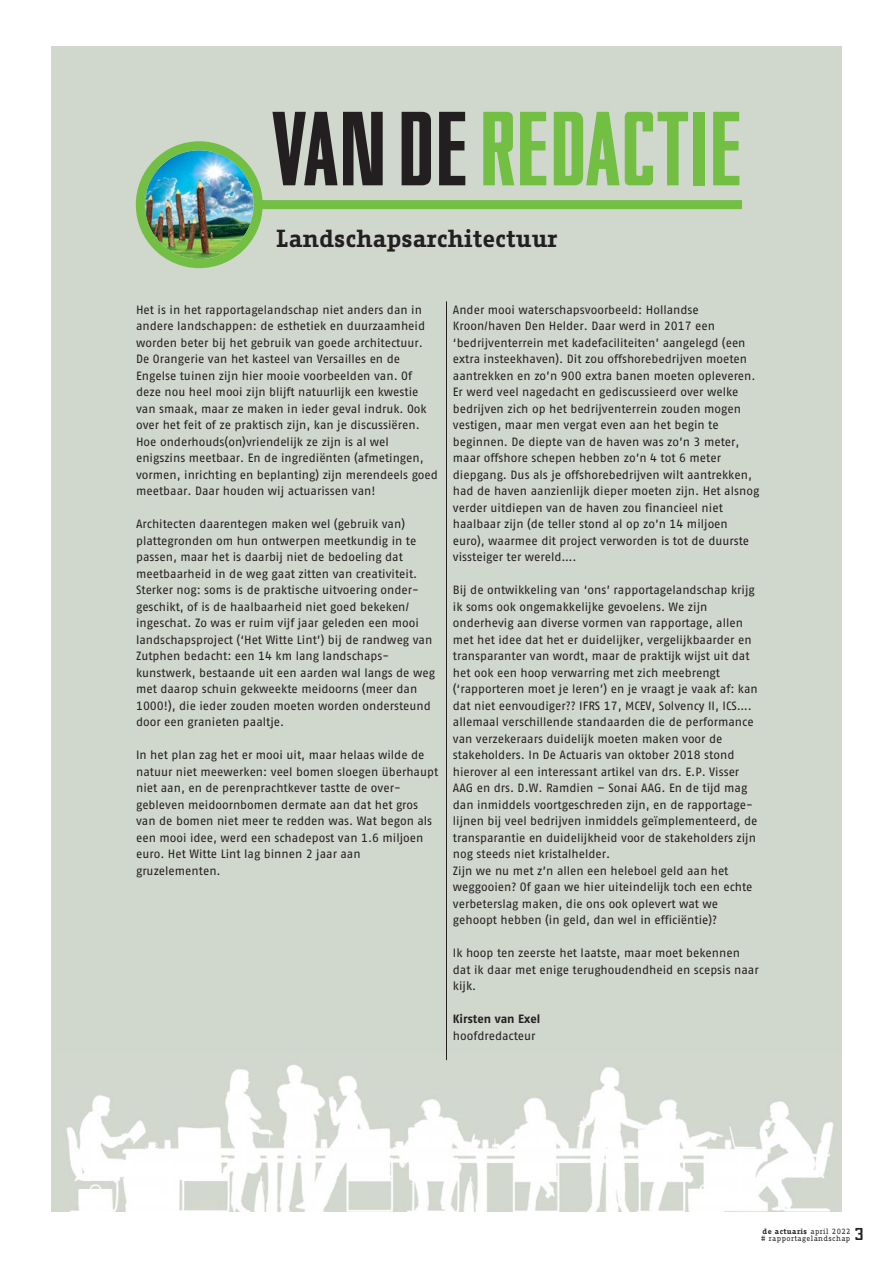
<style>
.page{position:relative;width:893px;height:1263px;background:#fff}
.page>*{position:absolute;margin:0;border:0;box-sizing:border-box;transform-origin:0 0}
.t1{font:105px "Nesobrite Cd Bl";color:#72bf44}
.t2{font:700 24px "Fago Correspondence Serif Pro";color:#231f20}
.t3{font:18px "Nesobrite Sc Bl";color:#231f20}
.t4{font:12px/16.5px "Fago OT";color:#231f20}
.t5{font:700 12px "Fago OT";color:#231f20}
.t6{font:7.5px "Fago Correspondence Serif Pro";letter-spacing:.05em;color:#231f20}
.t7{font:700 7.5px "Fago Correspondence Serif Pro";letter-spacing:.05em;color:#231f20}
.s1{color:#231f20}
.s2{font-weight:400}
</style>
<div class="page">
<div style="left:51px;top:47px;width:791px;height:1165px;background:#d0d7cc"></div>
<img style="left:66px;top:1060px;width:768px;height:152px">
<div style="left:257px;top:200px;width:485px;height:9px;background:#72bf44"></div>
<img style="left:136px;top:141px;width:127px;height:127px">
<hr style="left:446px;top:301px;width:1px;height:759px;background:#231f20">
<h1 class="t1" style="left:271px;top:88px;width:473px"><span class="s1">VANDE</span>REDACTIE</h1>
<h2 class="t2" style="left:276px;top:229px;width:283px">Landschapsarchitectuur</h2>
<p class="t4" style="left:136px;top:302px;width:303px">Het is in het rapportagelandschap niet anders dan in andere landschappen: de esthetiek en duurzaamheid worden beter bij het gebruik van goede architectuur.<br>De Orangerie van het kasteel van Versailles en de Engelse tuinen zijn hier mooie voorbeelden van. Of deze nou heel mooi zijn blijft natuurlijk een kwestie van smaak, maar ze maken in ieder geval indruk. Ook over het feit of ze praktisch zijn, kan je discussiëren.<br>Hoe onderhouds(on)vriendelijk ze zijn is al wel enigszins meetbaar. En de ingrediënten (afmetingen, vormen, inrichting en beplanting) zijn merendeels goed meetbaar. Daar houden wij actuarissen van!</p>
<p class="t4" style="left:136px;top:517px;width:300px">Architecten daarentegen maken wel (gebruik van) plattegronden om hun ontwerpen meetkundig in te passen, maar het is daarbij niet de bedoeling dat meetbaarheid in de weg gaat zitten van creativiteit.<br>Sterker nog: soms is de praktische uitvoering onder&shy;geschikt, of is de haalbaarheid niet goed bekeken/ ingeschat. Zo was er ruim vijf jaar geleden een mooi landschapsproject (‘Het Witte Lint’) bij de randweg van Zutphen bedacht: een 14 km lang landschaps&shy;kunstwerk, bestaande uit een aarden wal langs de weg met daarop schuin gekweekte meidoorns (meer dan 1000!), die ieder zouden moeten worden ondersteund door een granieten paaltje.</p>
<p class="t4" style="left:136px;top:748px;width:304px">In het plan zag het er mooi uit, maar helaas wilde de natuur niet meewerken: veel bomen sloegen überhaupt niet aan, en de perenprachtkever tastte de over&shy;gebleven meidoornbomen dermate aan dat het gros van de bomen niet meer te redden was. Wat begon als een mooi idee, werd een schadepost van 1.6 miljoen euro. Het Witte Lint lag binnen 2 jaar aan gruzelementen.</p>
<p class="t4" style="left:453px;top:302px;width:308px">Ander mooi waterschapsvoorbeeld: Hollandse Kroon/haven Den Helder. Daar werd in 2017 een ‘bedrijventerrein met kadefaciliteiten’ aangelegd (een extra insteekhaven). Dit zou offshorebedrijven moeten aantrekken en zo’n 900 extra banen moeten opleveren.<br>Er werd veel nagedacht en gediscussieerd over welke bedrijven zich op het bedrijventerrein zouden mogen vestigen, maar men vergat even aan het begin te beginnen. De diepte van de haven was zo’n 3 meter, maar offshore schepen hebben zo’n 4 tot 6 meter diepgang. Dus als je offshorebedrijven wilt aantrekken, had de haven aanzienlijk dieper moeten zijn. Het alsnog verder uitdiepen van de haven zou financieel niet haalbaar zijn (de teller stond al op zo’n 14 miljoen euro), waarmee dit project verworden is tot de duurste vissteiger ter wereld….</p>
<p class="t4" style="left:453px;top:583px;width:306px">Bij de ontwikkeling van ‘ons’ rapportagelandschap krijg ik soms ook ongemakkelijke gevoelens. We zijn onderhevig aan diverse vormen van rapportage, allen met het idee dat het er duidelijker, vergelijkbaarder en transparanter van wordt, maar de praktijk wijst uit dat het ook een hoop verwarring met zich meebrengt (‘rapporteren moet je leren’) en je vraagt je vaak af: kan dat niet eenvoudiger?? IFRS 17, MCEV, Solvency II, ICS…. allemaal verschillende standaarden die de performance van verzekeraars duidelijk moeten maken voor de stakeholders. In De Actuaris van oktober 2018 stond hierover al een interessant artikel van drs. E.P. Visser AAG en drs. D.W. Ramdien – Sonai AAG. En de tijd mag dan inmiddels voortgeschreden zijn, en de rapportage&shy;lijnen bij veel bedrijven inmiddels geïmplementeerd, de transparantie en duidelijkheid voor de stakeholders zijn nog steeds niet kristalhelder.<br>Zijn we nu met z’n allen een heleboel geld aan het weggooien? Of gaan we hier uiteindelijk toch een echte verbeterslag maken, die ons ook oplevert wat we gehoopt hebben (in geld, dan wel in efficiëntie)?</p>
<p class="t4" style="left:453px;top:946px;width:307px">Ik hoop ten zeerste het laatste, maar moet bekennen dat ik daar met enige terughoudendheid en scepsis naar kijk.</p>
<p class="t5" style="left:453px;top:1014px;width:89px">Kirsten van Exel</p>
<p class="t4" style="left:453px;top:1028px;width:84px">hoofdredacteur</p>
<p class="t7" style="left:763px;top:1228px;width:89px">de actuaris <span class="s2">april 2022</span></p>
<h3 class="t3" style="left:855px;top:1223px;width:10px">3</h3>
<p class="t6" style="left:761px;top:1236px;width:91px"># rapportagelandschap</p>
</div>
